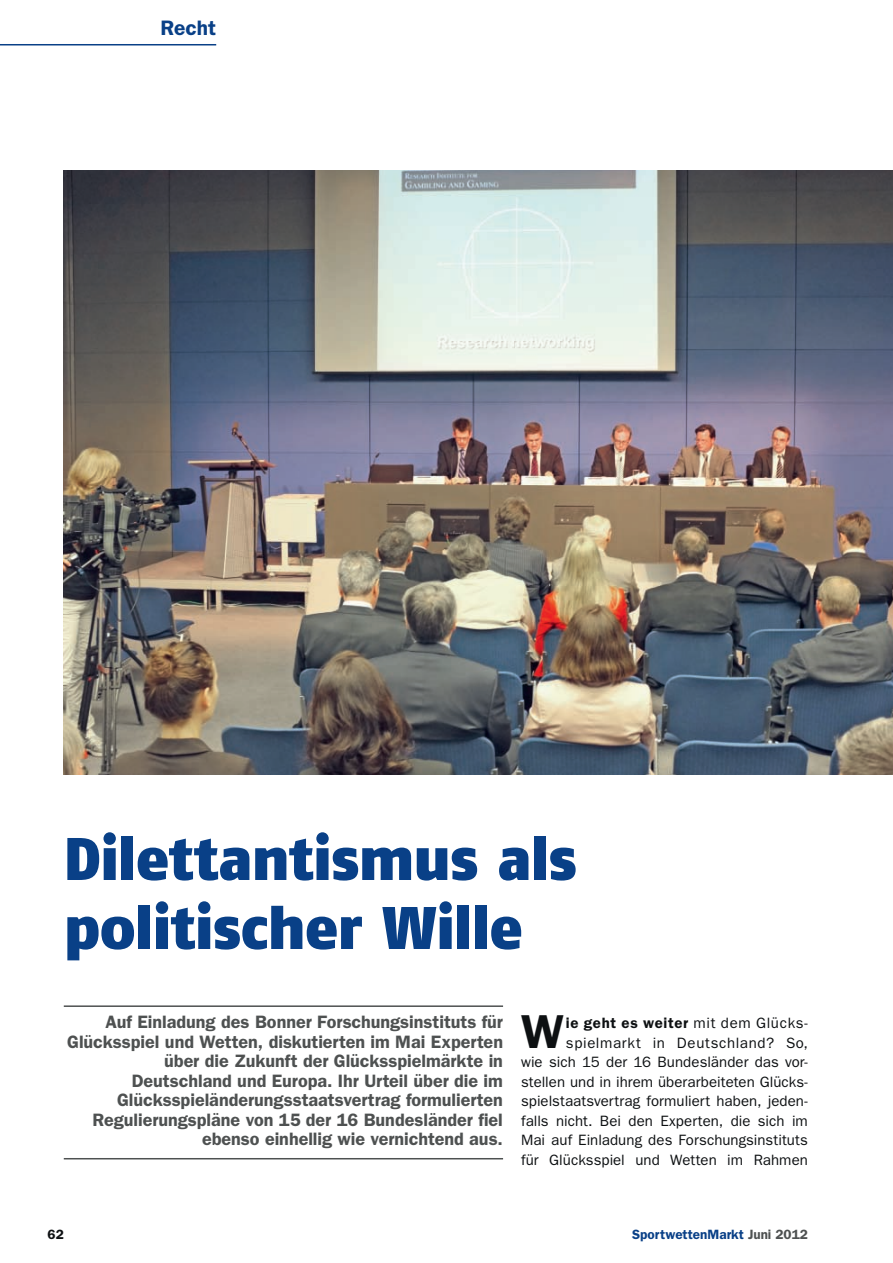
<style>
.page{position:relative;width:893px;height:1263px;background:#fff}
.page>*{position:absolute;margin:0;border:0;box-sizing:border-box;transform-origin:0 0}
.t1{font:900 60px/69px "Fago No";letter-spacing:-.01em;color:#094087}
.t2{font:600 47.7px "Franklin Gothic";color:#0d1012}
.t3{font:600 21px "Franklin Gothic";color:#094087}
.t4{font:600 18px/19.5px "Franklin Gothic";letter-spacing:-.005em;color:#4e5151;text-align:right}
.t5{font:15px/19.5px "Franklin Gothic";letter-spacing:.005em;color:#0d1012;text-align:right}
.t6{font:600 13.5px "Franklin Gothic";color:#094087}
.t7{font:600 13.5px "Franklin Gothic";color:#0d1012}
.s1{font-weight:600}
.s2{color:#4e5151}
</style>
<div class="page">
<hr style="left:0;top:44px;width:216px;height:1px;background:#094087">
<hr style="left:64px;top:1005px;width:439px;height:2px;background:#4e5151">
<hr style="left:64px;top:1158px;width:439px;height:1px;background:#4e5151">
<img style="left:64px;top:170px;width:829px;height:605px">
<p class="t3" style="left:160px;top:16px;width:57px">Recht</p>
<h1 class="t1" style="left:64px;top:823px;width:515px">Dilettantismus als politischer Wille</h1>
<p class="t4" style="left:67px;top:1012px;width:437px">Auf Einladung des Bonner Forschungsinstituts für Glücksspiel und Wetten, diskutierten im Mai Experten über die Zukunft der Glücksspielmärkte in Deutschland und Europa. Ihr Urteil über die im Glücksspieländerungsstaatsvertrag formulierten Regulierungspläne von 15 der 16 Bundesländer fiel ebenso einhellig wie vernichtend aus.</p>
<h2 class="t2" style="left:521px;top:1003px;width:44px">W</h2>
<p class="t5" style="left:521px;top:1013px;width:288px"><span class="s1">ie geht es weiter</span> mit dem Glücks&shy;spielmarkt in Deutschland? So,<br>wie sich 15 der 16 Bundesländer das vor&shy;stellen und in ihrem überarbeiteten Glücks&shy;spielstaatsvertrag formuliert haben, jeden&shy;falls nicht. Bei den Experten, die sich im Mai auf Einladung des Forschungsinstituts für Glücksspiel und Wetten im Rahmen</p>
<p class="t7" style="left:48px;top:1226px;width:18px">62</p>
<p class="t6" style="left:632px;top:1226px;width:177px">SportwettenMarkt <span class="s2">Juni 2012</span></p>
</div>
